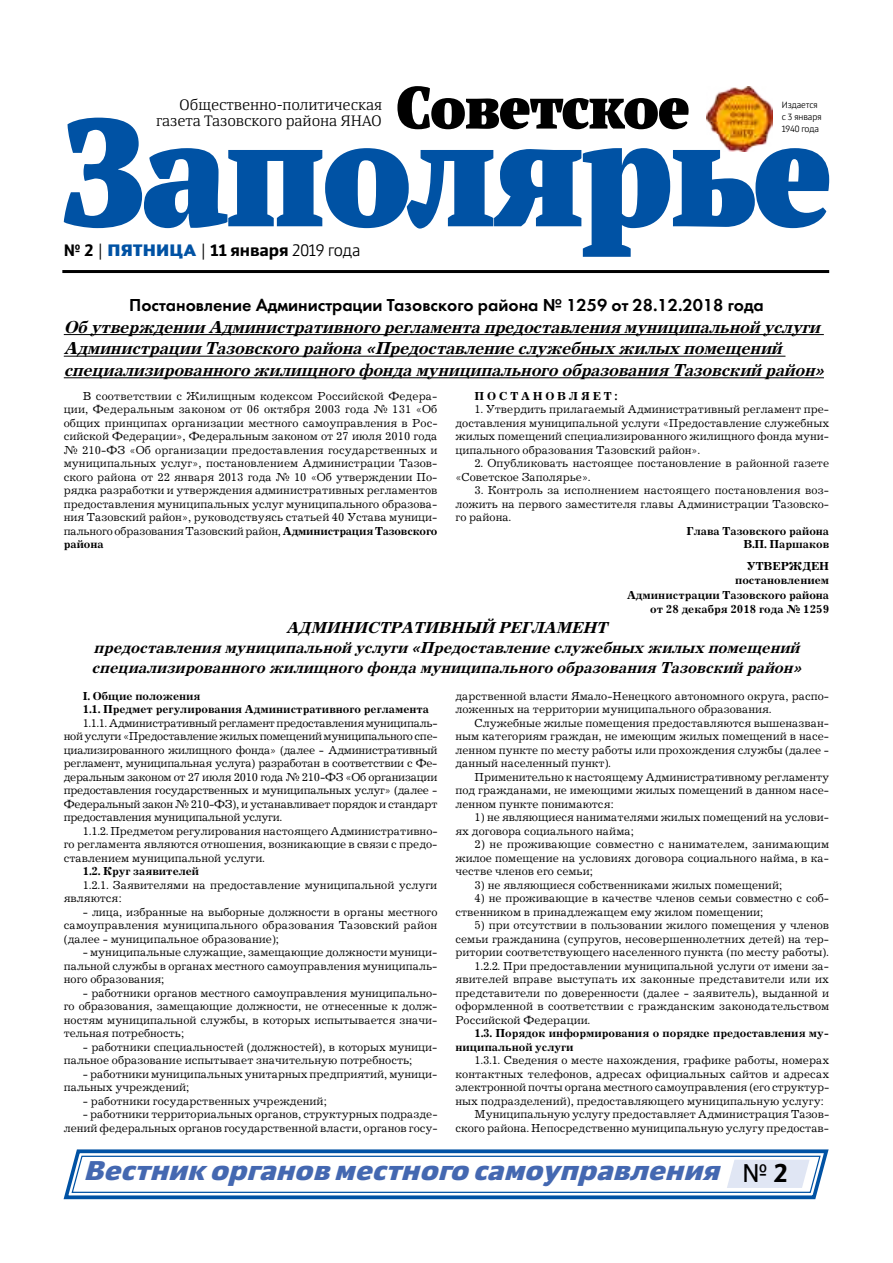
<style>
.page{position:relative;width:893px;height:1263px;background:#fff}
.page>*{position:absolute;margin:0;border:0;box-sizing:border-box;transform-origin:0 0}
.t1{font:italic 900 27px "Yefimov Sans";color:#4468b1}
.t2{font:italic 700 18px/21.6px "Journal C";color:#000}
.t3{font:18px "Futura Demi C";color:#000}
.t4{font:italic 700 16.5px/19.8px "Journal C";color:#000;text-align:center}
.t5{font:700 16.5px "Yefimov Sans";letter-spacing:-.005em;color:#000}
.t6{font:300 15px/15.8px "Yefimov Serif";letter-spacing:-.005em;color:#000;text-align:right}
.t7{font:12px/13.5px "Journal C";color:#000;text-align:justify}
.t8{font:700 12px/13.5px "Journal C";color:#000;text-align:right}
.t9{font:300 9px/12px "Yefimov Sans";letter-spacing:-.005em;color:#000}
.s1{font-weight:300}
.s2{font-weight:900;color:#0052a4}
.s3{font-weight:700}
.s4{font-weight:400;font-style:normal;font-size:25.5px;color:#000}
.s5{font-weight:700;font-style:normal;font-size:25.5px;color:#000}
</style>
<div class="page">
<svg style="left:63px;top:1149px;width:766px;height:51px"></svg>
<img style="left:706px;top:86px;width:67px;height:32px">
<svg style="left:64px;top:118px;width:765px;height:139px"></svg>
<svg style="left:397px;top:86px;width:292px;height:43px"></svg>
<hr style="left:62px;top:270px;width:767px;height:3px;background:#000">
<hr style="left:64px;top:334px;width:760px;height:1px;background:#000">
<hr style="left:64px;top:356px;width:721px;height:1px;background:#000">
<hr style="left:64px;top:377px;width:760px;height:1px;background:#000">
<p class="t6" style="left:156px;top:97px;width:227px">Общественно-политическая газета Тазовского района ЯНАО</p>
<p class="t9" style="left:782px;top:99px;width:41px">Издается с 3 января<br>1940 года</p>
<h3 class="t5" style="left:64px;top:240px;width:298px">№ 2 <span class="s1">|</span> <span class="s2">пятница</span> <span class="s1">|</span> 11 января <span class="s1">2019 года</span></h3>
<h2 class="t3" style="left:129px;top:295px;width:636px">Постановление Администрации Тазовского района № 1259 от 28.12.2018 года</h2>
<p class="t2" style="left:64px;top:316px;width:767px">Обутверждении Административногорегламентапредоставлениямуниципальнойуслуги<br>Администрации Тазовскогорайона«Предоставлениеслужебныхжилыхпомещений специализированногожилищногофондамуниципальногообразованияТазовскийрайон»</p>
<p class="t7" style="left:64px;top:390px;width:375px;text-indent:19px">В соответствии с Жилищным кодексом Российской Федера&shy;ции, Федеральным законом от 06 октября 2003 года № 131 «Об общих принципах организации местного самоуправления в Рос&shy;сийской Федерации», Федеральным законом от 27 июля 2010 года № 210-ФЗ «Об организации предоставления государственных и муниципальных услуг», постановлением Администрации Тазов&shy;ского района от 22 января 2013 года № 10 «Об утверждении По&shy;рядка разработки и утверждения административных регламентов предоставления муниципальных услуг муниципального образова&shy;ния Тазовский район», руководствуясь статьей 40 Устава муници&shy;пального образования Тазовский район, <span class="s3">Администрация Тазовского района</span></p>
<p class="t8" style="left:475px;top:390px;width:144px">П О С Т А Н О В Л Я Е Т :</p>
<p class="t7" style="left:455px;top:403px;width:375px;text-indent:19px">1. Утвердить прилагаемый Административный регламент пре&shy;доставления муниципальной услуги «Предоставление служебных жилых помещений специализированного жилищного фонда муни&shy;ципального образования Тазовский район».</p>
<p class="t7" style="left:455px;top:457px;width:375px;text-indent:19px">2. Опубликовать настоящее постановление в районной газете «Советское Заполярье».</p>
<p class="t7" style="left:455px;top:484px;width:375px;text-indent:19px">3. Контроль за исполнением настоящего постановления воз&shy;ложить на первого заместителя главы Администрации Тазовско&shy;го района.</p>
<p class="t8" style="left:687px;top:525px;width:144px">Глава Тазовского района<br>В.П. Паршаков</p>
<p class="t8" style="left:627px;top:559px;width:204px;line-height:14.4px">УТВЕРЖДЕН<br>постановлением<br>Администрации Тазовского района от 28 декабря 2018 года № 1259</p>
<h3 class="t4" style="left:92px;top:618px;width:716px">АДМИНИСТРАТИВНЫЙ РЕГЛАМЕНТ<br>предоставления муниципальной услуги «Предоставлениеслужебных жилых помещений специализированногожилищногофондамуниципальногообразования Тазовский район»</h3>
<p class="t8" style="left:83px;top:689px;width:348px;text-align:left">I. Общие положения<br>1.1. Предмет регулирования Административного регламента</p>
<p class="t7" style="left:64px;top:716px;width:375px;text-indent:19px">1.1.1. Административный регламент предоставления муниципаль&shy;ной услуги «Предоставление жилых помещений муниципального спе&shy;циализированного жилищного фонда» (далее - Административный регламент, муниципальная услуга) разработан в соответствии с Фе&shy;деральным законом от 27 июля 2010 года № 210-ФЗ «Об организации предоставления государственных и муниципальных услуг» (далее - Федеральный закон № 210-ФЗ), и устанавливает порядок и стандарт предоставления муниципальной услуги.</p>
<p class="t7" style="left:64px;top:824px;width:375px;text-indent:19px">1.1.2. Предметом регулирования настоящего Административно&shy;го регламента являются отношения, возникающие в связи с предо&shy;ставлением муниципальной услуги.</p>
<p class="t8" style="left:83px;top:865px;width:118px">1.2. Круг заявителей</p>
<p class="t7" style="left:64px;top:878px;width:375px;text-indent:19px">1.2.1. Заявителями на предоставление муниципальной услуги являются:</p>
<p class="t7" style="left:64px;top:905px;width:375px;text-indent:19px">- лица, избранные на выборные должности в органы местного самоуправления муниципального образования Тазовский район (далее - муниципальное образование);</p>
<p class="t7" style="left:64px;top:946px;width:375px;text-indent:19px">- муниципальные служащие, замещающие должности муници&shy;пальной службы в органах местного самоуправления муниципаль&shy;ного образования;</p>
<p class="t7" style="left:64px;top:986px;width:375px;text-indent:19px">- работники органов местного самоуправления муниципально&shy;го образования, замещающие должности, не отнесенные к долж&shy;ностям муниципальной службы, в которых испытывается значи&shy;тельная потребность;</p>
<p class="t7" style="left:64px;top:1040px;width:375px;text-indent:19px">- работники специальностей (должностей), в которых муници&shy;пальное образование испытывает значительную потребность;</p>
<p class="t7" style="left:64px;top:1067px;width:375px;text-indent:19px">- работники муниципальных унитарных предприятий, муници&shy;пальных учреждений;</p>
<p class="t7" style="left:83px;top:1094px;width:245px">- работники государственных учреждений;</p>
<p class="t7" style="left:64px;top:1108px;width:375px;text-align:right">- работники территориальных органов, структурных подразде&shy;лений федеральных органов государственной власти, органов госу-</p>
<p class="t7" style="left:455px;top:689px;width:375px">дарственной власти Ямало-Ненецкого автономного округа, распо&shy;ложенных на территории муниципального образования.</p>
<p class="t7" style="left:455px;top:716px;width:375px;text-indent:19px">Служебные жилые помещения предоставляются вышеназван&shy;ным категориям граждан, не имеющим жилых помещений в насе&shy;ленном пункте по месту работы или прохождения службы (далее - данный населенный пункт).</p>
<p class="t7" style="left:455px;top:770px;width:375px;text-indent:19px">Применительно к настоящему Административному регламенту под гражданами, не имеющими жилых помещений в данном насе&shy;ленном пункте понимаются:</p>
<p class="t7" style="left:455px;top:811px;width:375px;text-indent:19px">1) не являющиеся нанимателями жилых помещений на услови&shy;ях договора социального найма;</p>
<p class="t7" style="left:455px;top:838px;width:375px;text-indent:19px">2) не проживающие совместно с нанимателем, занимающим жилое помещение на условиях договора социального найма, в ка&shy;честве членов его семьи;</p>
<p class="t7" style="left:475px;top:878px;width:309px">3) не являющиеся собственниками жилых помещений;</p>
<p class="t7" style="left:455px;top:892px;width:375px;text-indent:19px">4) не проживающие в качестве членов семьи совместно с соб&shy;ственником в принадлежащем ему жилом помещении;</p>
<p class="t7" style="left:475px;top:919px;width:356px">5) при отсутствии в пользовании жилого помещения у членов</p>
<p class="t7" style="left:455px;top:932px;width:375px">семьи гражданина (супругов, несовершеннолетних детей) на тер-</p>
<p class="t7" style="left:455px;top:946px;width:375px">ритории соответствующего населенного пункта (по месту работы).</p>
<p class="t7" style="left:475px;top:959px;width:356px">1.2.2. При предоставлении муниципальной услуги от имени за-</p>
<p class="t7" style="left:455px;top:973px;width:375px">явителей вправе выступать их законные представители или их</p>
<p class="t7" style="left:455px;top:986px;width:375px">представители по доверенности (далее - заявитель), выданной и</p>
<p class="t7" style="left:455px;top:1000px;width:375px">оформленной в соответствии с гражданским законодательством</p>
<p class="t7" style="left:455px;top:1013px;width:136px">Российской Федерации.</p>
<p class="t8" style="left:455px;top:1027px;width:375px;text-align:left;text-indent:19px">1.3. Порядок информирования о порядке предоставления му&shy;ниципальной услуги</p>
<p class="t7" style="left:475px;top:1054px;width:356px">1.3.1. Сведения о месте нахождения, графике работы, номерах</p>
<p class="t7" style="left:455px;top:1067px;width:375px">контактных телефонов, адресах официальных сайтов и адресах</p>
<p class="t7" style="left:455px;top:1081px;width:375px">электронной почты органа местного самоуправления (его структур-</p>
<p class="t7" style="left:455px;top:1094px;width:370px">ных подразделений), предоставляющего муниципальную услугу:</p>
<p class="t7" style="left:475px;top:1108px;width:356px">Муниципальную услугу предоставляет Администрация Тазов-</p>
<p class="t7" style="left:455px;top:1121px;width:375px">ского района. Непосредственно муниципальную услугу предостав-</p>
<h1 class="t1" style="left:83px;top:1153px;width:706px">Вестник органовместного самоуправления <span class="s4">№</span> <span class="s5">2</span></h1>
</div>
